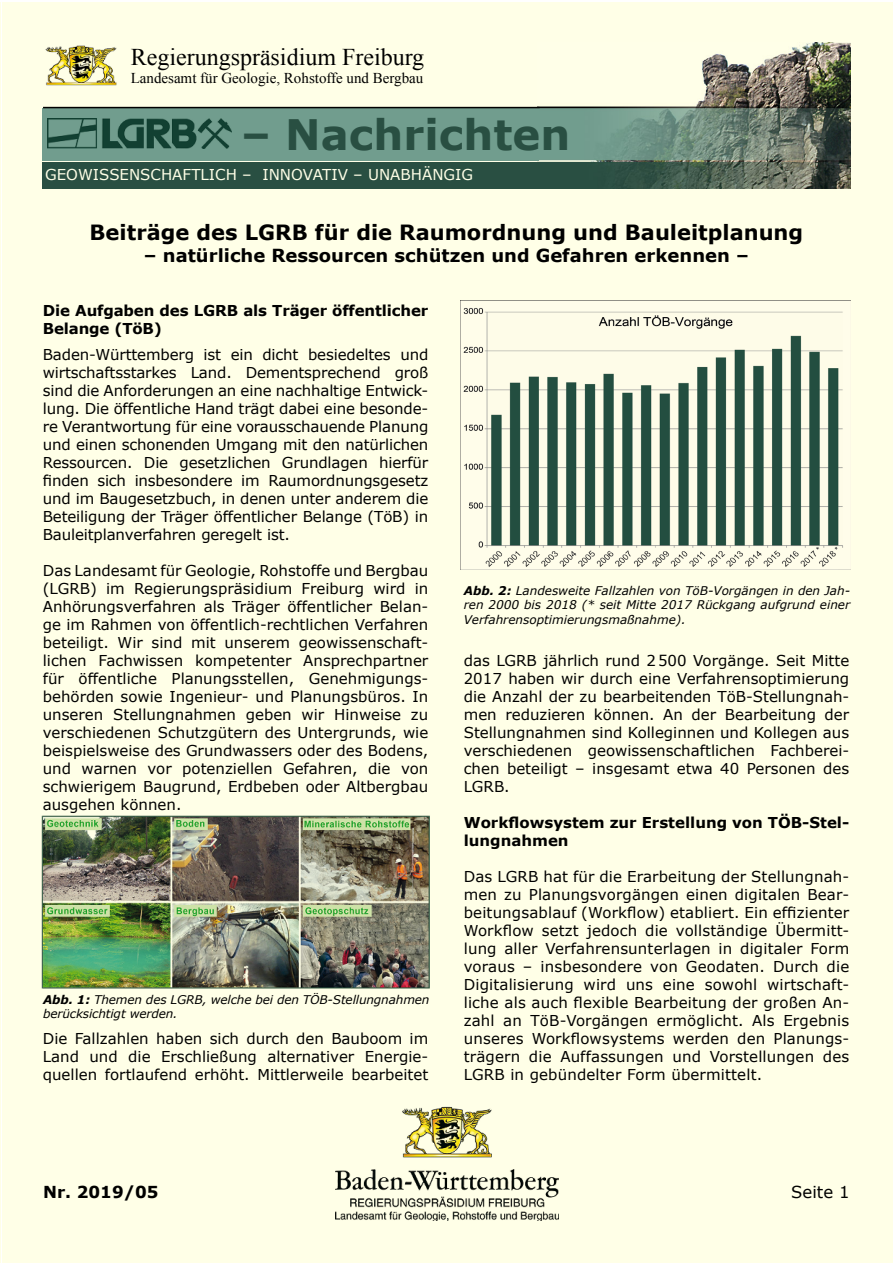
<style>
.page{position:relative;width:893px;height:1263px;background:#fff}
.page>*{position:absolute;margin:0;border:0;box-sizing:border-box;transform-origin:0 0}
.t1{font:700 42px "Verdana";color:#294f42}
.t2{font:24px "Times New Roman";color:#000}
.t3{font:700 21px "Verdana";color:#000}
.t4{font:700 18px "Verdana";color:#000}
.t5{font:700 16.5px "Verdana";color:#000}
.t6{font:16.5px "Verdana";color:#000}
.t7{font:15px/18px "Verdana";color:#000;text-align:justify}
.t8{font:700 15px/18px "Verdana";letter-spacing:-.01em;color:#000}
.t9{font:15px "Times New Roman";color:#000}
.t10{font:15px "Verdana";color:#ffffe7}
.t11{font:italic 12px/14.4px "Verdana";letter-spacing:-.01em;color:#000}
.s1{font-weight:700}
</style>
<div class="page">
<hr style="left:0;top:2px;width:1px;height:1261px;background:#ffffe7">
<div style="left:2px;top:2px;width:891px;height:1261px;background:#ffffe7"></div>
<img style="left:537px;top:43px;width:313px;height:146px">
<div style="left:43px;top:162px;width:496px;height:27px;background:#294f42"></div>
<div style="left:43px;top:108px;width:496px;height:52px;background:#719d8e"></div>
<hr style="left:43px;top:107px;width:496px;height:1px;background:#000">
<img style="left:45px;top:45px;width:72px;height:41px">
<img style="left:336px;top:1106px;width:223px;height:114px">
<img style="left:47px;top:118px;width:185px;height:31px">
<img style="left:460px;top:301px;width:383px;height:268px">
<img style="left:41px;top:815px;width:389px;height:174px">
<h2 class="t2" style="left:131px;top:41px;width:295px">Regierungspräsidium Freiburg</h2>
<p class="t9" style="left:131px;top:68px;width:294px">Landesamt für Geologie, Rohstoffe und Bergbau</p>
<h1 class="t1" style="left:241px;top:105px;width:331px">‒ Nachrichten</h1>
<p class="t10" style="left:45px;top:165px;width:429px">GEOWISSENSCHAFTLICH ‒ INNOVATIV ‒ UNABHÄNGIG</p>
<p class="t3" style="left:90px;top:217px;width:715px">Beiträge des LGRB für die Raumordnung und Bauleitplanung</p>
<p class="t4" style="left:144px;top:242px;width:606px">– natürliche Ressourcen schützen und Gefahren erkennen –</p>
<p class="t8" style="left:43px;top:301px;width:387px">Die Aufgaben des LGRB als Träger öffentlicher<br>Belange (TöB)</p>
<p class="t7" style="left:43px;top:345px;width:387px">Baden-Württemberg ist ein dicht besiedeltes und wirtschaftsstarkes Land. Dementsprechend groß sind die Anforderungen an eine nachhaltige Entwick&shy;lung. Die öffentliche Hand trägt dabei eine besonde&shy;re Verantwortung für eine vorausschauende Planung und einen schonenden Umgang mit den natürlichen Ressourcen. Die gesetzlichen Grundlagen hierfür finden sich insbesondere im Raumordnungsgesetz und im Baugesetzbuch, in denen unter anderem die Beteiligung der Träger öffentlicher Belange (TöB) in Bauleitplanverfahren geregelt ist.</p>
<p class="t7" style="left:43px;top:561px;width:387px;text-align:left">Das Landesamt für Geologie, Rohstoffe und Bergbau (LGRB) im Regierungspräsidium Freiburg wird in Anhörungsverfahren als Träger öffentlicher Belan&shy;ge im Rahmen von öffentlich-rechtlichen Verfahren beteiligt. Wir sind mit unserem geowissenschaft&shy;lichen Fachwissen kompetenter Ansprechpartner für öffentliche Planungsstellen, Genehmigungs&shy;behörden sowie Ingenieur- und Planungsbüros. In unseren Stellungnahmen geben wir Hinweise zu verschiedenen Schutzgütern des Untergrunds, wie beispielsweise des Grundwassers oder des Bodens, und warnen vor potenziellen Gefahren, die von schwierigem Baugrund, Erdbeben oder Altbergbau ausgehen können.</p>
<p class="t11" style="left:43px;top:992px;width:388px"><span class="s1">Abb. 1:</span> Themen des LGRB, welche bei den TÖB-Stellungnahmen berücksichtigt werden.</p>
<p class="t7" style="left:43px;top:1029px;width:387px">Die Fallzahlen haben sich durch den Bauboom im Land und die Erschließung alternativer Energie&shy;quellen fortlaufend erhöht. Mittlerweile bearbeitet</p>
<p class="t11" style="left:464px;top:583px;width:388px;text-align:justify"><span class="s1">Abb. 2:</span> Landesweite Fallzahlen von TöB-Vorgängen in den Jah&shy;ren 2000 bis 2018 (* seit Mitte 2017 Rückgang aufgrund einer Verfahrensoptimierungsmaßnahme).</p>
<p class="t7" style="left:464px;top:651px;width:387px">das LGRB jährlich rund 2500 Vorgänge. Seit Mitte 2017 haben wir durch eine Verfahrensoptimierung die Anzahl der zu bearbeitenden TöB-Stellungnah&shy;men reduzieren können. An der Bearbeitung der Stellungnahmen sind Kolleginnen und Kollegen aus verschiedenen geowissenschaftlichen Fachberei&shy;chen beteiligt – insgesamt etwa 40 Personen des LGRB.</p>
<p class="t8" style="left:464px;top:813px;width:387px">Workflowsystem zur Erstellung von TÖB-Stel&shy;lungnahmen</p>
<p class="t7" style="left:464px;top:867px;width:387px;text-align:left">Das LGRB hat für die Erarbeitung der Stellungnah&shy;men zu Planungsvorgängen einen digitalen Bear&shy;beitungsablauf (Workflow) etabliert. Ein effizienter Workflow setzt jedoch die vollständige Übermitt&shy;lung aller Verfahrensunterlagen in digitaler Form voraus – insbesondere von Geodaten. Durch die Digitalisierung wird uns eine sowohl wirtschaft&shy;liche als auch flexible Bearbeitung der großen An&shy;zahl an TöB-Vorgängen ermöglicht. Als Ergebnis unseres Workflowsystems werden den Planungs&shy;trägern die Auffassungen und Vorstellungen des LGRB in gebündelter Form übermittelt.</p>
<p class="t5" style="left:43px;top:1180px;width:117px">Nr. 2019/05</p>
<p class="t6" style="left:791px;top:1181px;width:60px">Seite 1</p>
</div>
